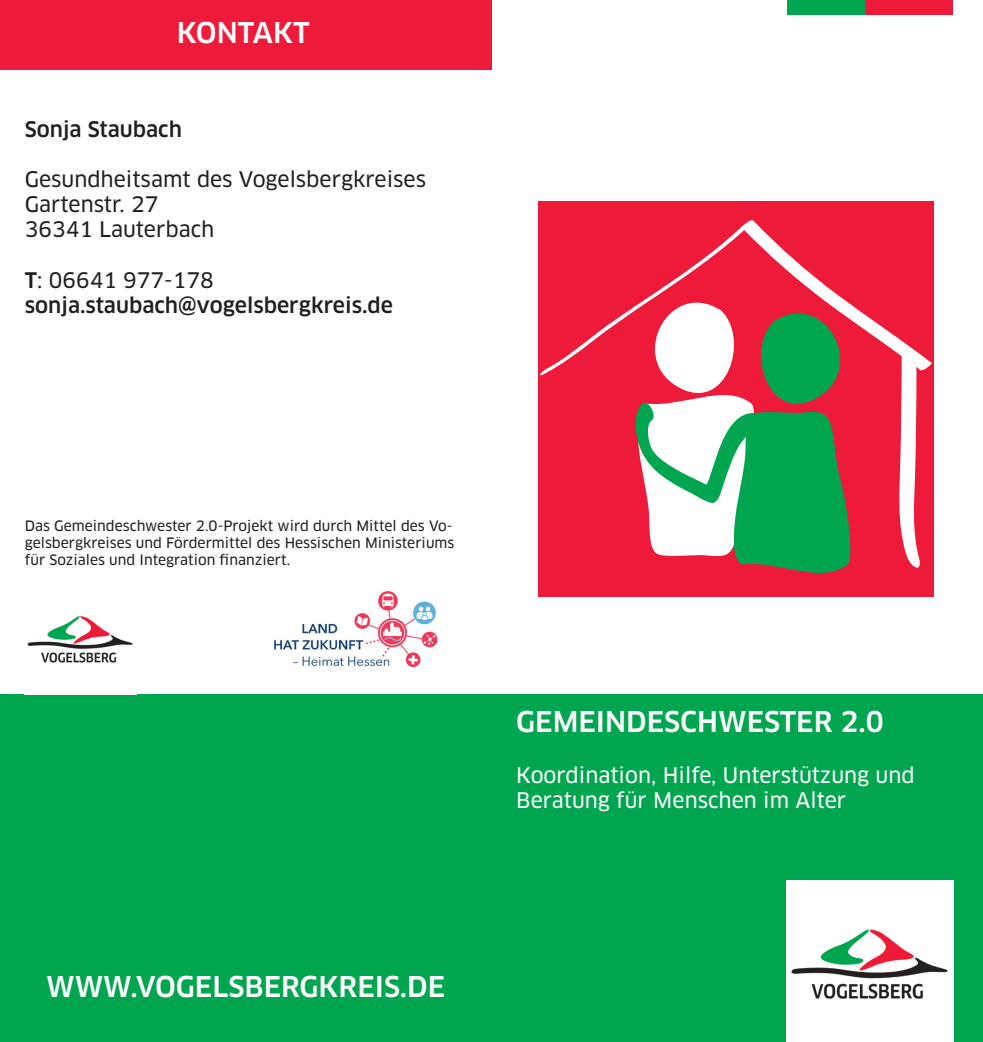
<style>
.page{position:relative;width:983px;height:1042px;background:#fff}
.page>*{position:absolute;margin:0;border:0;box-sizing:border-box;transform-origin:0 0}
.t1{font:500 28px "Clan Pro";color:#fff}
.t2{font:21px/25.2px "Clan Pro News";color:#231f20}
.t3{font:21px/25.2px "Clan Pro News";color:#fff}
.t4{font:500 21px "Clan Pro";color:#231f20}
.t5{font:14px/16.8px "Clan Pro News";color:#231f20}
.s1{font-family:"Clan Pro";font-weight:500}
</style>
<div class="page">
<img style="left:274px;top:591px;width:164px;height:77px">
<div style="left:0;top:694px;width:982px;height:348px;background:#00a54f"></div>
<img style="left:786px;top:881px;width:166px;height:161px">
<div style="left:786px;top:0;width:79px;height:15px;background:#00a54f"></div>
<div style="left:865px;top:0;width:87px;height:15px;background:#ed1a3a"></div>
<div style="left:0;top:0;width:491px;height:69px;background:#ed1a3a"></div>
<div style="left:537px;top:201px;width:396px;height:395px;background:#ed1a3a"></div>
<svg style="left:899px;top:378px;width:21px;height:190px"></svg>
<svg style="left:635px;top:378px;width:216px;height:195px"></svg>
<svg style="left:537px;top:219px;width:395px;height:159px"></svg>
<img style="left:27px;top:616px;width:106px;height:47px">
<h1 class="t1" style="left:177px;top:17px;width:134px">KONTAKT</h1>
<h2 class="t4" style="left:25px;top:116px;width:158px">Sonja Staubach</h2>
<h2 class="t2" style="left:25px;top:167px;width:402px">Gesundheitsamt des Vogelsbergkreises<br>Gartenstr. 27<br>36341 Lauterbach</h2>
<h2 class="t2" style="left:25px;top:267px;width:190px"><span class="s1">T</span>: 06641 977-178</h2>
<h2 class="t4" style="left:25px;top:293px;width:369px">sonja.staubach@vogelsbergkreis.de</h2>
<p class="t5" style="left:25px;top:518px;width:431px">Das Gemeindeschwester 2.0-Projekt wird durch Mittel des Vo&shy;gelsbergkreises und Fördermittel des Hessischen Ministeriums für Soziales und Integration finanziert.</p>
<h1 class="t1" style="left:516px;top:705px;width:369px">GEMEINDESCHWESTER 2.0</h1>
<h2 class="t3" style="left:516px;top:762px;width:400px">Koordination, Hilfe, Unterstützung und<br>Beratung für Menschen im Alter</h2>
<h1 class="t1" style="left:46px;top:970px;width:400px">WWW.VOGELSBERGKREIS.DE</h1>
</div>
